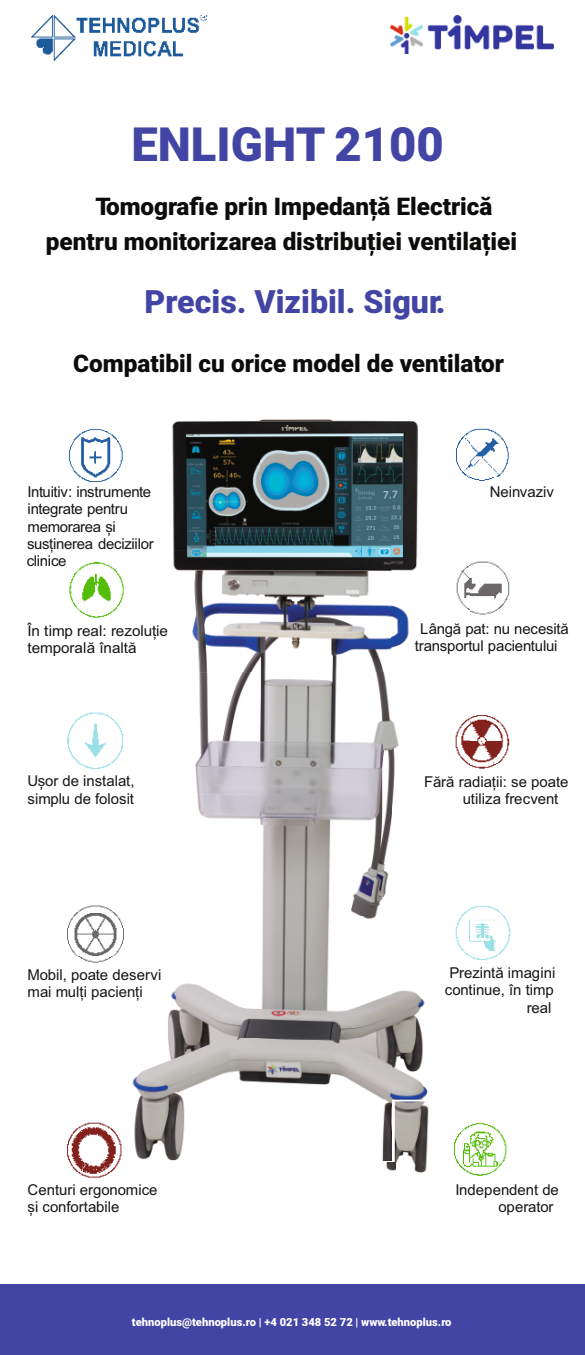
<style>
.page{position:relative;width:585px;height:1355px;background:#fff}
.page>*{position:absolute;margin:0;border:0;box-sizing:border-box;transform-origin:0 0}
.t1{font:900 47.25px "Roboto";color:#4345a4}
.t2{font:900 32px "Roboto";color:#4345a4}
.t3{font:900 24.25px/34.5px "Roboto";color:#0c0d0b}
.t4{font:15px/17.5px "Arial";letter-spacing:-.01em;color:#151616}
.t5{font:900 11.25px "Roboto";color:#fff}
</style>
<div class="page">
<div style="left:0;top:1285px;width:584px;height:70px;background:#4345a4"></div>
<img style="left:172px;top:419px;width:247px;height:9px">
<img style="left:132px;top:428px;width:259px;height:733px">
<img style="left:391px;top:428px;width:28px;height:131px">
<img style="left:391px;top:559px;width:37px;height:541px">
<img style="left:394px;top:1101px;width:61px;height:184px">
<img style="left:125px;top:1128px;width:9px;height:157px">
<img style="left:134px;top:1163px;width:261px;height:122px">
<img style="left:99px;top:1284px;width:26px;height:1px">
<img style="left:455px;top:1284px;width:17px;height:1px">
<img style="left:99px;top:1285px;width:373px;height:1px">
<img style="left:69px;top:562px;width:55px;height:56px">
<img style="left:451px;top:1114px;width:56px;height:73px">
<img style="left:69px;top:428px;width:65px;height:63px">
<img style="left:456px;top:428px;width:53px;height:53px">
<img style="left:456px;top:561px;width:54px;height:54px">
<img style="left:67px;top:709px;width:71px;height:72px">
<img style="left:455px;top:905px;width:56px;height:55px">
<img style="left:455px;top:715px;width:55px;height:54px">
<img style="left:67px;top:1122px;width:61px;height:62px">
<img style="left:67px;top:900px;width:69px;height:73px">
<img style="left:390px;top:16px;width:162px;height:38px">
<img style="left:31px;top:15px;width:176px;height:46px">
<h1 class="t1" style="left:131px;top:126px;width:313px">ENLIGHT 2100</h1>
<h3 class="t3" style="left:46px;top:192px;width:472px;text-indent:50px">Tomografie prin Impedanță Electrică pentru monitorizarea distribuției ventilației</h3>
<h2 class="t2" style="left:144px;top:289px;width:302px">Precis. Vizibil. Sigur.</h2>
<h3 class="t3" style="left:73px;top:348px;width:432px">Compatibil cu orice model de ventilator</h3>
<p class="t4" style="left:27px;top:484px;width:128px">Intuitiv: instrumente integrate pentru memorarea și susținerea deciziilor</p>
<p class="t4" style="left:489px;top:484px;width:66px">Neinvaziv</p>
<p class="t4" style="left:27px;top:553px;width:41px">clinice</p>
<p class="t4" style="left:28px;top:623px;width:142px">În timp real: rezoluție temporală înaltă</p>
<p class="t4" style="left:414px;top:621px;width:155px;text-indent:5px">Lângă pat: nu necesită transportul pacientului</p>
<p class="t4" style="left:28px;top:774px;width:108px">Ușor de instalat, simplu de folosit</p>
<p class="t4" style="left:462px;top:774px;width:107px;text-indent:-38px">Fără radiații: se poate utiliza frecvent</p>
<p class="t4" style="left:28px;top:967px;width:135px">Mobil, poate deservi mai mulți pacienți</p>
<p class="t4" style="left:444px;top:965px;width:112px;text-align:right">Prezintă imagini continue, în timp real</p>
<p class="t4" style="left:28px;top:1182px;width:131px">Centuri ergonomice și confortabile</p>
<p class="t4" style="left:498px;top:1182px;width:62px;text-indent:-43px">Independent de operator</p>
<p class="t5" style="left:132px;top:1317px;width:321px">tehnoplus@tehnoplus.ro | +4 021 348 52 72 | www.tehnoplus.ro</p>
</div>
